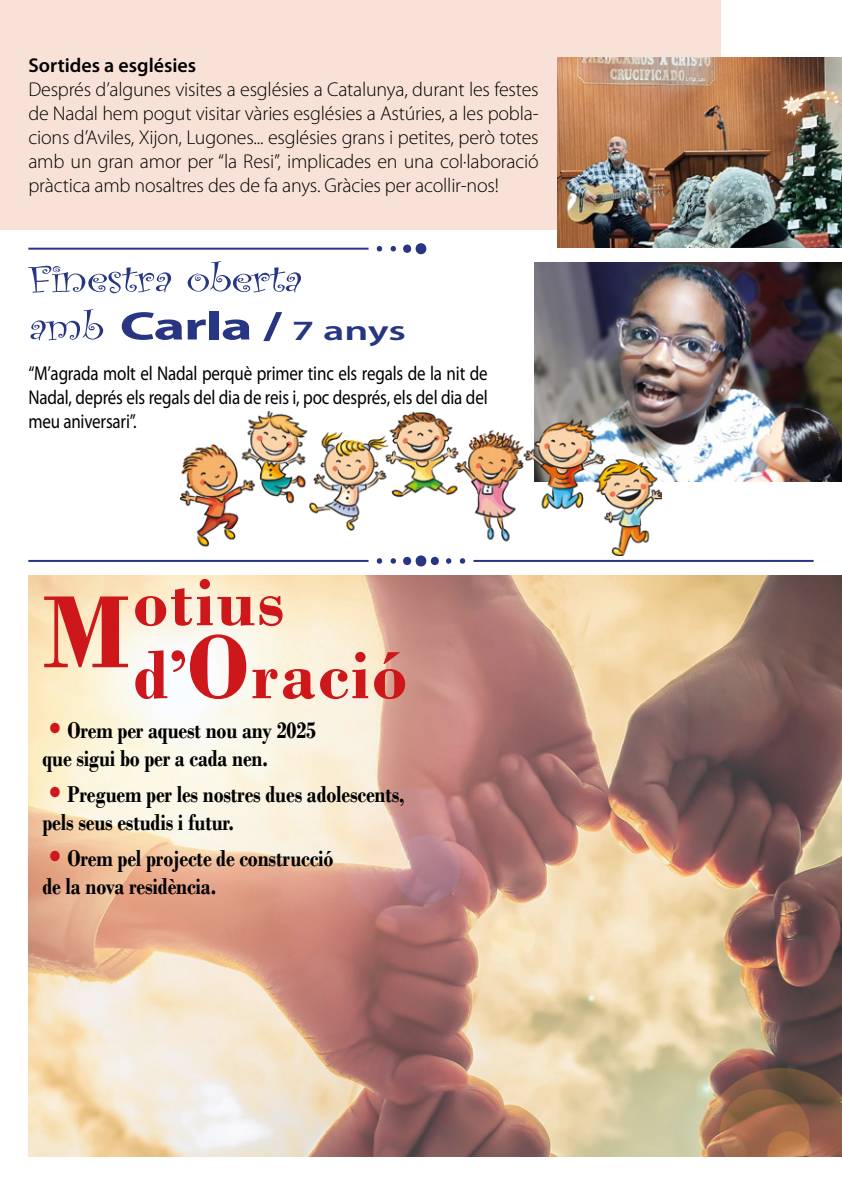
<style>
.page{position:relative;width:842px;height:1191px;background:#fff}
.page>*{position:absolute;margin:0;border:0;box-sizing:border-box;transform-origin:0 0}
.t1{font:700 72px "Bodoni";letter-spacing:.025em;color:#cd171a}
.t2{font:40px "Curlz";letter-spacing:-.025em;color:#283583;scale:1.3 1}
.t3{font:700 40px "Myriad Pro";letter-spacing:-.02em;color:#283583;scale:1.5 1}
.t4{font:700 24px "Bodoni";letter-spacing:-.01em;color:#000;scale:.85 1}
.t5{font:300 20px/24px "Myriad Pro";letter-spacing:-.01em;color:#000;text-align:justify}
.t6{font:20px/24px "Myriad Pro";letter-spacing:-.01em;color:#000;text-align:justify;scale:.85 1}
.t7{font:600 20px "Myriad Pro";color:#000}
.s1{font-family:"Curlz";font-weight:400}
.s2{font-weight:600;font-size:28px}
.s3{font-size:108px}
.s4{font-size:96px}
</style>
<div class="page">
<div style="left:0;top:0;width:720px;height:229px;background:#f8e1d7"></div>
<hr style="left:28px;top:248px;width:341px;height:2px;background:#283583">
<svg style="left:391px;top:246px;width:5px;height:5px"></svg>
<svg style="left:377px;top:246px;width:5px;height:5px"></svg>
<div style="left:403px;top:244px;width:8px;height:9px;background:#283583;border-radius:50%"></div>
<div style="left:416px;top:243px;width:10px;height:11px;background:#283583;border-radius:50%"></div>
<hr style="left:28px;top:560px;width:341px;height:2px;background:#283583">
<hr style="left:473px;top:560px;width:341px;height:2px;background:#283583">
<svg style="left:460px;top:558px;width:5px;height:6px"></svg>
<svg style="left:446px;top:558px;width:5px;height:6px"></svg>
<svg style="left:391px;top:558px;width:5px;height:6px"></svg>
<svg style="left:377px;top:558px;width:5px;height:6px"></svg>
<div style="left:431px;top:557px;width:8px;height:8px;background:#283583;border-radius:50%"></div>
<div style="left:403px;top:557px;width:8px;height:8px;background:#283583;border-radius:50%"></div>
<div style="left:416px;top:555px;width:10px;height:11px;background:#283583;border-radius:50%"></div>
<img style="left:558px;top:57px;width:284px;height:191px">
<img style="left:535px;top:263px;width:307px;height:219px">
<img style="left:181px;top:411px;width:480px;height:144px">
<img style="left:28px;top:575px;width:814px;height:581px">
<svg style="left:50px;top:722px;width:10px;height:11px"></svg>
<svg style="left:50px;top:786px;width:10px;height:11px"></svg>
<svg style="left:50px;top:850px;width:10px;height:11px"></svg>
<p class="t7" style="left:28px;top:54px;width:169px">Sortides a esglésies</p>
<p class="t5" style="left:28px;top:78px;width:512px">Després d’algunes visites a esglésies a Catalunya, durant les festes de Nadal hem pogut visitar vàries esglésies a Astúries, a les pobla&shy;cions d’Aviles, Xijon, Lugones... esglésies grans i petites, però totes amb un gran amor per “la Resi”, implicades en una col·laboració pràctica amb nosaltres des de fa anys. Gràcies per acollir-nos!</p>
<p class="t2" style="left:28px;top:250px;width:212px">Finestra oberta</p>
<p class="t3" style="left:28px;top:304px;width:253px"><span class="s1">amb</span> Carla / <span class="s2">7 anys</span></p>
<p class="t6" style="left:28px;top:362px;width:542px">“M’agrada molt el Nadal perquè primer tinc els regals de la nit de Nadal, deprés els regals del dia de reis i, poc després, els del dia del meu aniversari”.</p>
<p class="t1" style="left:43px;top:559px;width:243px"><span class="s3">M</span>otius</p>
<p class="t1" style="left:134px;top:632px;width:275px">d’<span class="s4">O</span>ració</p>
<p class="t4" style="left:67px;top:715px;width:294px">Orem per aquest nou any 2025</p>
<p class="t4" style="left:43px;top:743px;width:267px">que sigui bo per a cada nen.</p>
<p class="t4" style="left:67px;top:779px;width:398px">Preguem per les nostres dues adolescents,</p>
<p class="t4" style="left:43px;top:807px;width:227px">pels seus estudis i futur.</p>
<p class="t4" style="left:67px;top:843px;width:315px">Orem pel projecte de construcció</p>
<p class="t4" style="left:43px;top:871px;width:206px">de la nova residència.</p>
</div>
